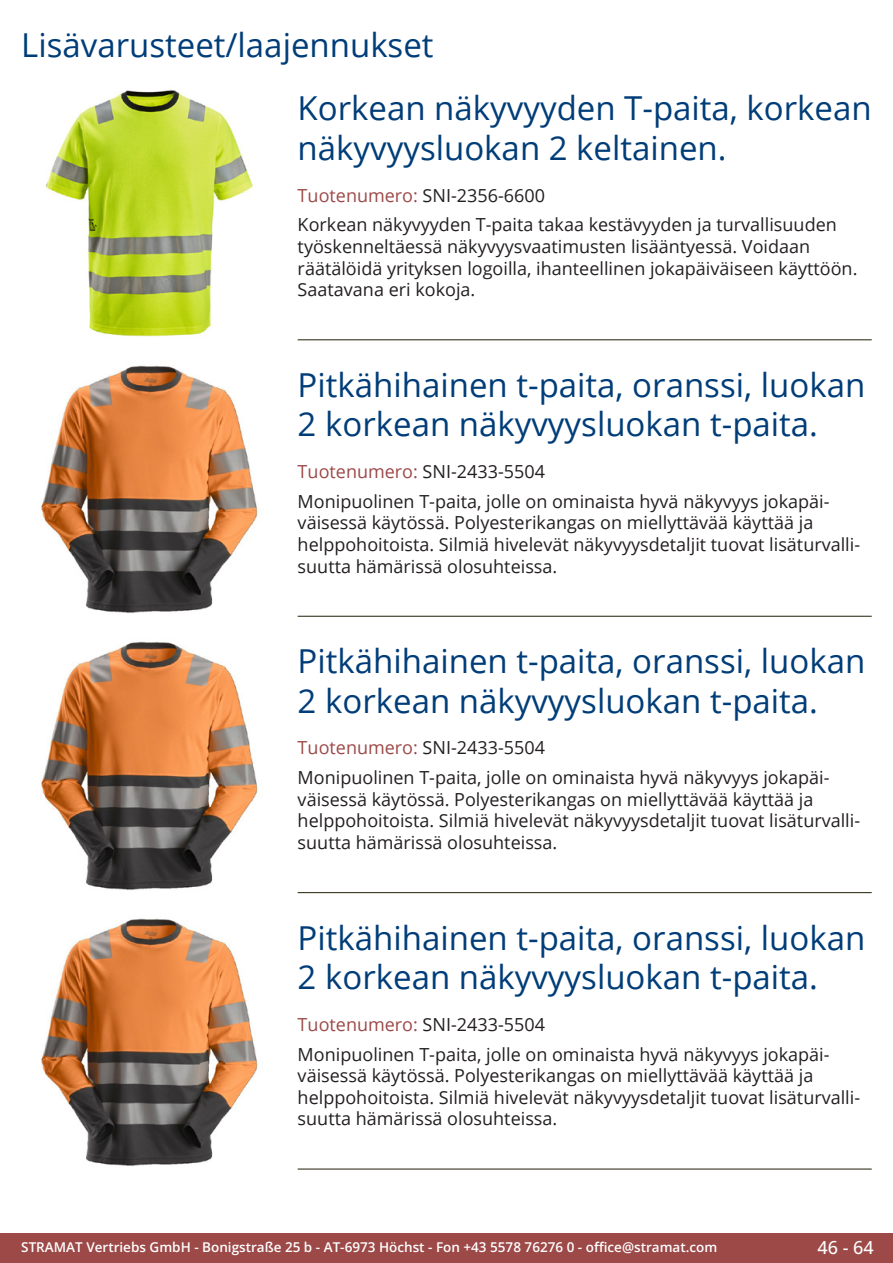
<style>
.page{position:relative;width:893px;height:1263px;background:#fff}
.page>*{position:absolute;margin:0;border:0;box-sizing:border-box;transform-origin:0 0}
.Produkttitel{font:33px/39.6px "Open Sans";color:#003d78}
.RastTitel{font:33px "Open Sans";color:#003d78}
.Beschreibung_Text{font:18px/21.6px "Open Sans";color:#231f20}
.TechDaten_Überschrif{font:18px "Open Sans";color:#231f20}
.t1{font:500 18px "Open Sans";color:#fff}
.t2{font:600 13.5px "Open Sans";color:#fff}
.s1{color:#9c4948}
</style>
<div class="page">
<div style="left:0;top:1233px;width:893px;height:30px;background:#9c4948"></div>
<hr style="left:298px;top:340px;width:574px;height:1px;background:#201d08">
<hr style="left:298px;top:616px;width:574px;height:1px;background:#201d08">
<hr style="left:298px;top:892px;width:574px;height:1px;background:#201d08">
<hr style="left:298px;top:1169px;width:574px;height:1px;background:#201d08">
<img style="left:45px;top:90px;width:208px;height:247px">
<img style="left:41px;top:365px;width:217px;height:248px">
<img style="left:41px;top:641px;width:217px;height:249px">
<img style="left:41px;top:918px;width:217px;height:248px">
<p class="RastTitel" style="left:21px;top:22px;width:414px">Lisävarusteet/laajennukset</p>
<p class="Produkttitel" style="left:298px;top:88px;width:576px">Korkean näkyvyyden T-paita, korkean näkyvyysluokan 2 keltainen.</p>
<p class="TechDaten_Überschrif" style="left:298px;top:183px;width:249px"><span class="s1">Tuotenumero:</span> SNI-2356-6600</p>
<p class="Beschreibung_Text" style="left:298px;top:214px;width:561px">Korkean näkyvyyden T-paita takaa kestävyyden ja turvallisuuden työskenneltäessä näkyvyysvaatimusten lisääntyessä. Voidaan räätälöidä yrityksen logoilla, ihanteellinen jokapäiväiseen käyttöön.<br>Saatavana eri kokoja.</p>
<p class="Produkttitel" style="left:298px;top:364px;width:569px">Pitkähihainen t-paita, oranssi, luokan<br>2 korkean näkyvyysluokan t-paita.</p>
<p class="TechDaten_Überschrif" style="left:298px;top:459px;width:249px"><span class="s1">Tuotenumero:</span> SNI-2433-5504</p>
<p class="Beschreibung_Text" style="left:298px;top:490px;width:564px">Monipuolinen T-paita, jolle on ominaista hyvä näkyvyys jokapäi&shy;väisessä käytössä. Polyesterikangas on miellyttävää käyttää ja helppohoitoista. Silmiä hivelevät näkyvyysdetaljit tuovat lisäturvalli&shy;suutta hämärissä olosuhteissa.</p>
<p class="Produkttitel" style="left:298px;top:640px;width:569px">Pitkähihainen t-paita, oranssi, luokan<br>2 korkean näkyvyysluokan t-paita.</p>
<p class="TechDaten_Überschrif" style="left:298px;top:735px;width:249px"><span class="s1">Tuotenumero:</span> SNI-2433-5504</p>
<p class="Beschreibung_Text" style="left:298px;top:766px;width:564px">Monipuolinen T-paita, jolle on ominaista hyvä näkyvyys jokapäi&shy;väisessä käytössä. Polyesterikangas on miellyttävää käyttää ja helppohoitoista. Silmiä hivelevät näkyvyysdetaljit tuovat lisäturvalli&shy;suutta hämärissä olosuhteissa.</p>
<p class="Produkttitel" style="left:298px;top:917px;width:569px">Pitkähihainen t-paita, oranssi, luokan<br>2 korkean näkyvyysluokan t-paita.</p>
<p class="TechDaten_Überschrif" style="left:298px;top:1012px;width:249px"><span class="s1">Tuotenumero:</span> SNI-2433-5504</p>
<p class="Beschreibung_Text" style="left:298px;top:1043px;width:564px">Monipuolinen T-paita, jolle on ominaista hyvä näkyvyys jokapäi&shy;väisessä käytössä. Polyesterikangas on miellyttävää käyttää ja helppohoitoista. Silmiä hivelevät näkyvyysdetaljit tuovat lisäturvalli&shy;suutta hämärissä olosuhteissa.</p>
<p class="t2" style="left:21px;top:1238px;width:698px">STRAMAT Vertriebs GmbH - Bonigstraße 25 b - AT-6973 Höchst - Fon +43 5578 76276 0 - office@stramat.com</p>
<p class="t1" style="left:817px;top:1234px;width:58px">46 - 64</p>
</div>
